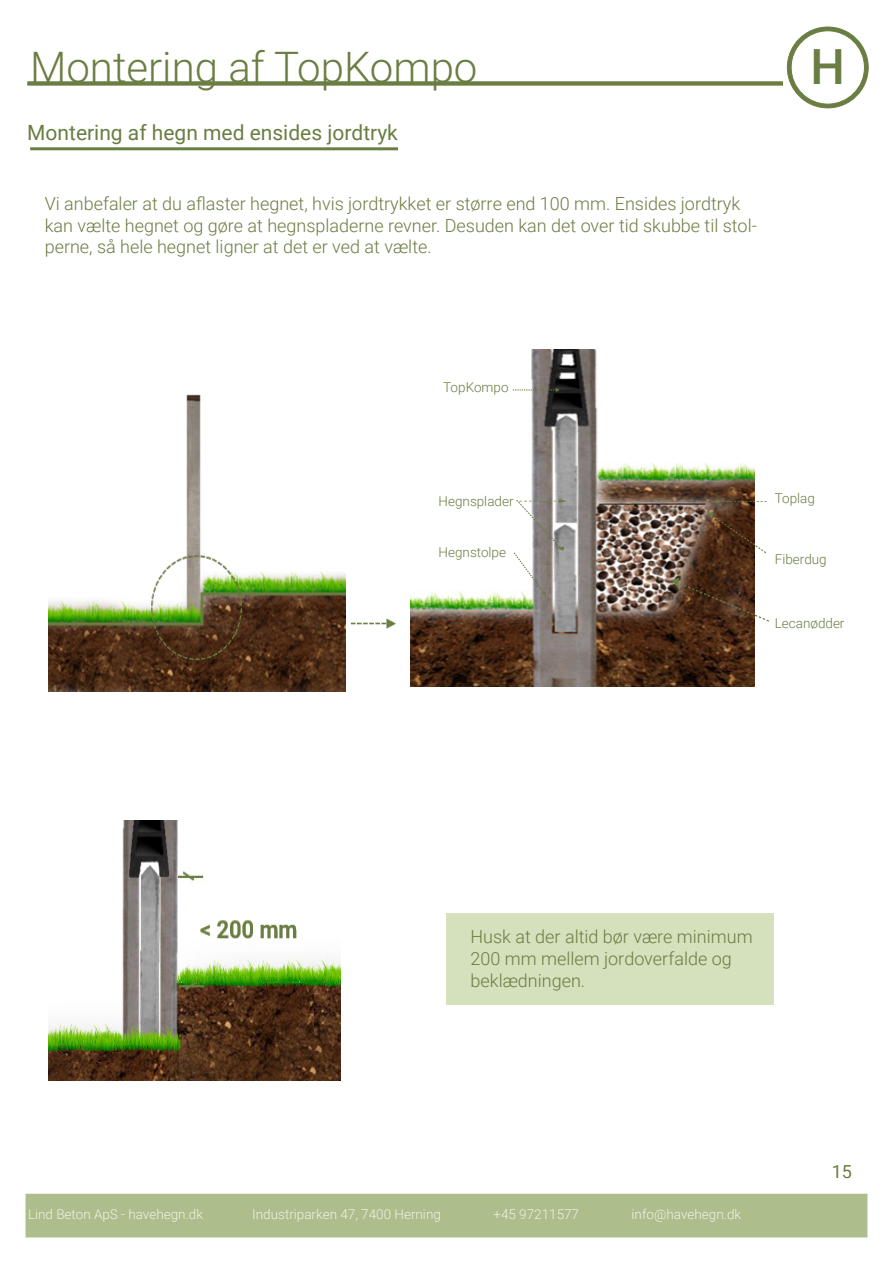
<style>
.page{position:relative;width:893px;height:1263px;background:#fff}
.page>*{position:absolute;margin:0;border:0;box-sizing:border-box;transform-origin:0 0}
.t1{font:500 48.45px "Roboto";color:#6a7d42}
.t2{font:300 42px "Roboto";color:#6a7d42}
.t3{font:21px "Roboto";color:#6a7d42}
.t4{font:300 18px/21.6px "Roboto";color:#6a7d42}
.t5{font:18px "Roboto";color:#6a7d42}
.t6{font:300 13.5px "Roboto";color:#eff4e3}
.t7{font:300 13.5px "Roboto";color:#6a7d42}
</style>
<div class="page">
<div style="left:446px;top:913px;width:328px;height:91px;background:#d5e0bd"></div>
<div style="left:26px;top:1194px;width:841px;height:43px;background:#adbd8c"></div>
<div style="left:787px;top:27px;width:81px;height:81px;background:#6a7d42;border-radius:50%"></div>
<div style="left:787px;top:27px;width:82px;height:81px;border:1px solid #6a7d42;border-radius:50%"></div>
<div style="left:791px;top:31px;width:73px;height:73px;background:#fff;border-radius:50%"></div>
<div style="left:791px;top:30px;width:74px;height:75px;border:1px solid #6a7d42;border-radius:50%"></div>
<div style="left:27px;top:81px;width:756px;height:5px;border:2px solid #6a7d42"></div>
<hr style="left:30px;top:147px;width:368px;height:3px;background:#6a7d42">
<img style="left:49px;top:394px;width:297px;height:297px">
<img style="left:152px;top:556px;width:90px;height:103px">
<img style="left:411px;top:350px;width:344px;height:336px">
<img style="left:49px;top:821px;width:292px;height:259px">
<img style="left:351px;top:618px;width:45px;height:11px">
<svg style="left:513px;top:499px;width:54px;height:97px"></svg>
<svg style="left:513px;top:388px;width:47px;height:4px"></svg>
<svg style="left:713px;top:500px;width:54px;height:3px"></svg>
<svg style="left:708px;top:512px;width:58px;height:41px"></svg>
<svg style="left:672px;top:578px;width:97px;height:44px;background:#664d3c"></svg>
<p class="t2" style="left:30px;top:38px;width:449px">Montering af TopKompo</p>
<h1 class="t1" style="left:811px;top:33px;width:36px">H</h1>
<p class="t3" style="left:27px;top:118px;width:372px">Montering af hegn med ensides jordtryk</p>
<p class="t4" style="left:45px;top:192px;width:714px">Vi anbefaler at du aflaster hegnet, hvis jordtrykket er større end 100 mm. Ensides jordtryk kan vælte hegnet og gøre at hegnspladerne revner. Desuden kan det over tid skubbe til stol&shy;perne, så hele hegnet ligner at det er ved at vælte.</p>
<p class="t7" style="left:443px;top:378px;width:67px">TopKompo</p>
<p class="t7" style="left:439px;top:491px;width:77px">Hegnsplader</p>
<p class="t7" style="left:439px;top:542px;width:69px">Hegnstolpe</p>
<p class="t7" style="left:775px;top:489px;width:42px">Toplag</p>
<p class="t7" style="left:775px;top:549px;width:54px">Fiberdug</p>
<p class="t7" style="left:775px;top:614px;width:71px">Lecanødder</p>
<p class="t4" style="left:471px;top:925px;width:284px">Husk at der altid bør være minimum<br>200 mm mellem jordoverfalde og beklædningen.</p>
<p class="t6" style="left:28px;top:1205px;width:177px">Lind Beton ApS - havehegn.dk</p>
<p class="t6" style="left:252px;top:1205px;width:190px">Industriparken 47, 7400 Herning</p>
<p class="t6" style="left:493px;top:1205px;width:87px">+45 97211577</p>
<p class="t6" style="left:632px;top:1205px;width:111px">info@havehegn.dk</p>
<p class="t5" style="left:832px;top:1158px;width:22px">15</p>
</div>
